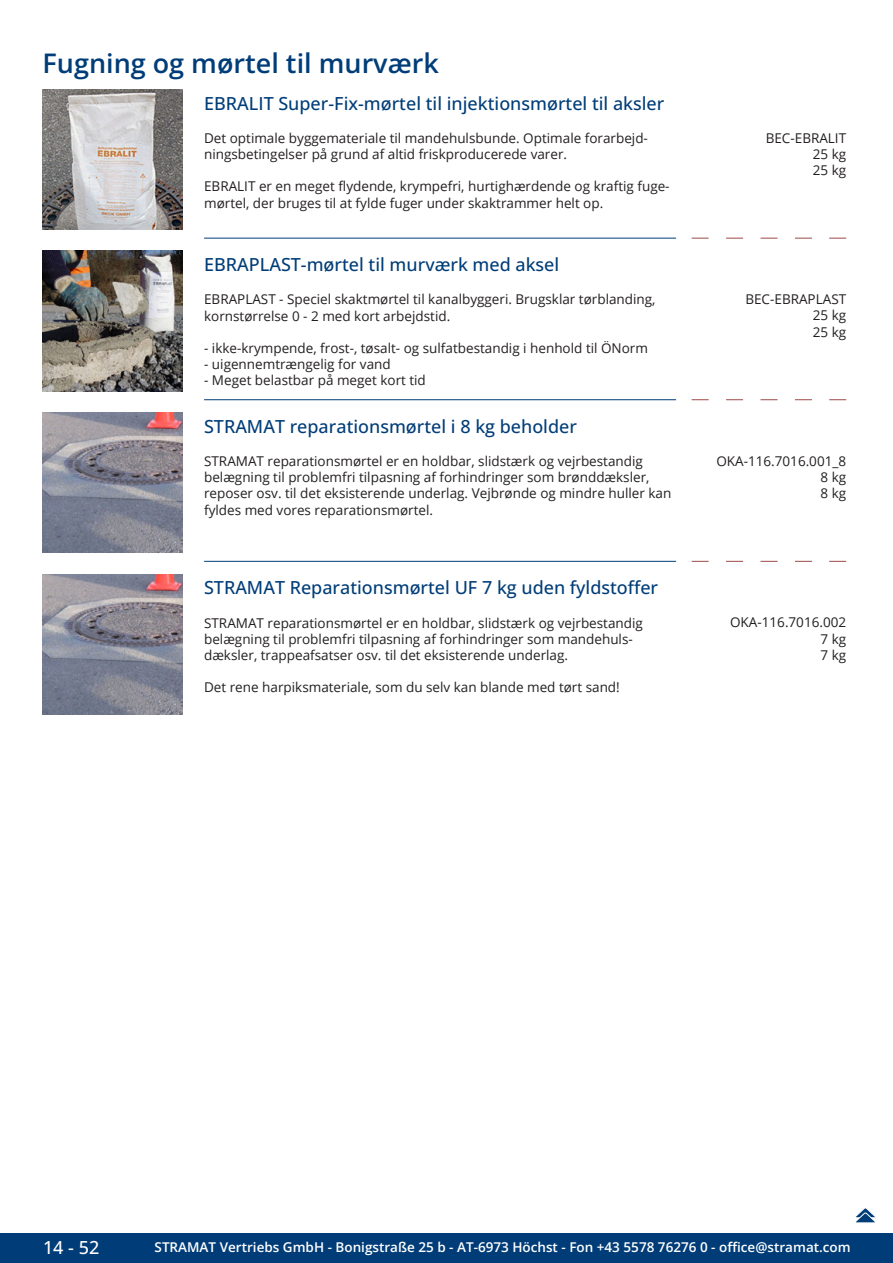
<style>
.page{position:relative;width:893px;height:1263px;background:#fff}
.page>*{position:absolute;margin:0;border:0;box-sizing:border-box;transform-origin:0 0}
.GruppeName{font:600 27px "Open Sans";color:#003d78}
.ArtikelName{font:500 18px "Open Sans";color:#003d78}
.t1{font:500 18px "Open Sans";color:#fff}
.Beschreibung{font:13.5px/16.2px "Open Sans";color:#231f20}
.ArtikelNummer{font:13.5px "Open Sans";color:#231f20}
.t2{font:600 13.5px "Open Sans";color:#fff}
</style>
<div class="page">
<div style="left:0;top:1233px;width:893px;height:30px;background:#003d78"></div>
<img style="left:43px;top:89px;width:140px;height:141px">
<img style="left:43px;top:251px;width:140px;height:140px">
<svg style="left:692px;top:238px;width:17px;height:1px"></svg>
<svg style="left:726px;top:238px;width:17px;height:1px"></svg>
<svg style="left:760px;top:238px;width:17px;height:1px"></svg>
<svg style="left:795px;top:238px;width:17px;height:1px"></svg>
<svg style="left:829px;top:238px;width:17px;height:1px"></svg>
<hr style="left:204px;top:238px;width:472px;height:1px;background:#003d78">
<img style="left:43px;top:412px;width:140px;height:141px">
<svg style="left:692px;top:399px;width:17px;height:1px"></svg>
<svg style="left:726px;top:399px;width:17px;height:1px"></svg>
<svg style="left:760px;top:399px;width:17px;height:1px"></svg>
<svg style="left:795px;top:399px;width:17px;height:1px"></svg>
<svg style="left:829px;top:399px;width:17px;height:1px"></svg>
<hr style="left:204px;top:399px;width:472px;height:1px;background:#003d78">
<img style="left:43px;top:574px;width:140px;height:140px">
<svg style="left:692px;top:561px;width:17px;height:1px"></svg>
<svg style="left:726px;top:561px;width:17px;height:1px"></svg>
<svg style="left:760px;top:561px;width:17px;height:1px"></svg>
<svg style="left:795px;top:561px;width:17px;height:1px"></svg>
<svg style="left:829px;top:561px;width:17px;height:1px"></svg>
<hr style="left:204px;top:561px;width:472px;height:1px;background:#003d78">
<svg style="left:855px;top:1208px;width:21px;height:15px"></svg>
<p class="GruppeName" style="left:43px;top:44px;width:398px">Fugning og mørtel til murværk</p>
<p class="ArtikelName" style="left:204px;top:91px;width:462px">EBRALIT Super-Fix-mørtel til injektionsmørtel til aksler</p>
<p class="Beschreibung" style="left:204px;top:129px;width:444px">Det optimale byggemateriale til mandehulsbunde. Optimale forarbejd&shy;ningsbetingelser på grund af altid friskproducerede varer.</p>
<p class="Beschreibung" style="left:204px;top:178px;width:466px">EBRALIT er en meget flydende, krympefri, hurtighærdende og kraftig fuge&shy;mørtel, der bruges til at fylde fuger under skaktrammer helt op.</p>
<p class="ArtikelName" style="left:204px;top:252px;width:357px">EBRAPLAST-mørtel til murværk med aksel</p>
<p class="Beschreibung" style="left:204px;top:291px;width:453px">EBRAPLAST - Speciel skaktmørtel til kanalbyggeri. Brugsklar tørblanding, kornstørrelse 0 - 2 med kort arbejdstid.</p>
<p class="Beschreibung" style="left:204px;top:340px;width:445px">- ikke-krympende, frost-, tøsalt- og sulfatbestandig i henhold til ÖNorm</p>
<p class="Beschreibung" style="left:204px;top:356px;width:188px">- uigennemtrængelig for vand</p>
<p class="Beschreibung" style="left:204px;top:372px;width:223px">- Meget belastbar på meget kort tid</p>
<p class="ArtikelNummer" style="left:766px;top:128px;width:82px">BEC-EBRALIT</p>
<p class="ArtikelNummer" style="left:813px;top:145px;width:35px">25 kg</p>
<p class="ArtikelNummer" style="left:813px;top:161px;width:35px">25 kg</p>
<p class="ArtikelNummer" style="left:745px;top:290px;width:102px">BEC-EBRAPLAST</p>
<p class="ArtikelNummer" style="left:813px;top:306px;width:35px">25 kg</p>
<p class="ArtikelNummer" style="left:813px;top:322px;width:35px">25 kg</p>
<p class="ArtikelName" style="left:204px;top:414px;width:374px">STRAMAT reparationsmørtel i 8 kg beholder</p>
<p class="Beschreibung" style="left:204px;top:453px;width:469px">STRAMAT reparationsmørtel er en holdbar, slidstærk og vejrbestandig belægning til problemfri tilpasning af forhindringer som brønddæksler, reposer osv. til det eksisterende underlag. Vejbrønde og mindre huller kan fyldes med vores reparationsmørtel.</p>
<p class="ArtikelNummer" style="left:716px;top:452px;width:131px">OKA-116.7016.001_8</p>
<p class="ArtikelNummer" style="left:820px;top:468px;width:27px">8 kg</p>
<p class="ArtikelNummer" style="left:820px;top:484px;width:27px">8 kg</p>
<p class="ArtikelName" style="left:204px;top:575px;width:456px">STRAMAT Reparationsmørtel UF 7 kg uden fyldstoffer</p>
<p class="Beschreibung" style="left:204px;top:614px;width:440px">STRAMAT reparationsmørtel er en holdbar, slidstærk og vejrbestandig belægning til problemfri tilpasning af forhindringer som mandehuls&shy;dæksler, trappeafsatser osv. til det eksisterende underlag.</p>
<p class="Beschreibung" style="left:204px;top:679px;width:417px">Det rene harpiksmateriale, som du selv kan blande med tørt sand!</p>
<p class="ArtikelNummer" style="left:730px;top:613px;width:118px">OKA-116.7016.002</p>
<p class="ArtikelNummer" style="left:820px;top:629px;width:27px">7 kg</p>
<p class="ArtikelNummer" style="left:820px;top:646px;width:27px">7 kg</p>
<h2 class="t1" style="left:43px;top:1234px;width:58px">14 - 52</h2>
<p class="t2" style="left:155px;top:1238px;width:698px">STRAMAT Vertriebs GmbH - Bonigstraße 25 b - AT-6973 Höchst - Fon +43 5578 76276 0 - office@stramat.com</p>
</div>
